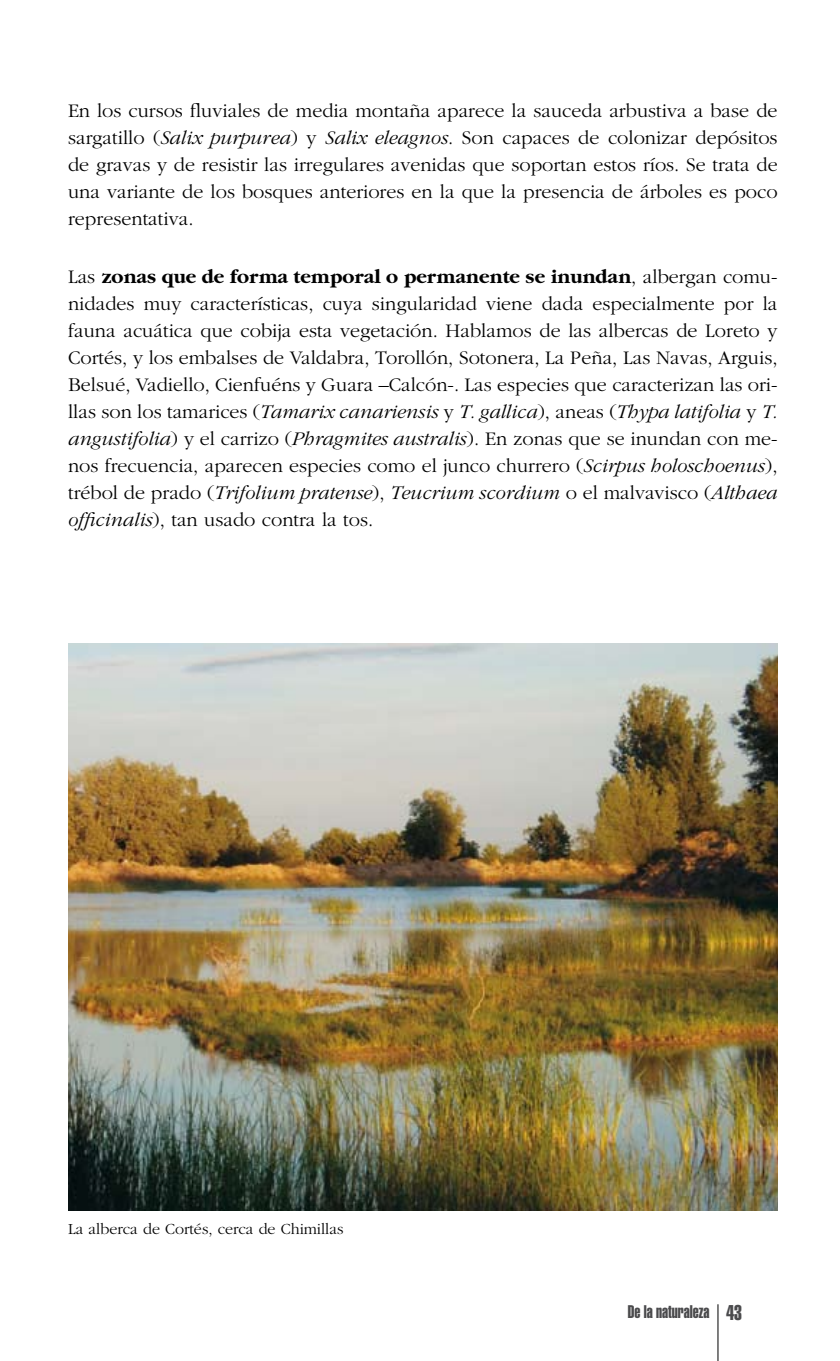
<style>
.page{position:relative;width:840px;height:1361px;background:#fff}
.page>*{position:absolute;margin:0;border:0;box-sizing:border-box;transform-origin:0 0}
.t1{font:300 20px/27px "Garamond";color:#000;text-align:justify}
.t2{font:18px "Helvetica Extra Compressed";color:#4b4b4d}
.t3{font:300 16px "Garamond";color:#000}
.s1{font-style:italic}
.s2{font-weight:700}
.s3{font-size:21px}
</style>
<div class="page">
<hr style="left:717px;top:1304px;width:1px;height:57px;background:#000">
<img style="left:68px;top:643px;width:709px;height:567px">
<p class="t1" style="left:68px;top:98px;width:710px">En los cursos fluviales de media montaña aparece la sauceda arbustiva a base de sargatillo (<span class="s1">Salix purpurea</span>) y <span class="s1">Salix eleagnos</span>. Son capaces de colonizar depósitos de gravas y de resistir las irregulares avenidas que soportan estos ríos. Se trata de una variante de los bosques anteriores en la que la presencia de árboles es poco representativa.</p>
<p class="t1" style="left:68px;top:264px;width:710px">Las <span class="s2">zonas que de forma temporal o permanente se inundan</span>, albergan comu&shy;nidades muy características, cuya singularidad viene dada especialmente por la fauna acuática que cobija esta vegetación. Hablamos de las albercas de Loreto y Cortés, y los embalses de Valdabra, Torollón, Sotonera, La Peña, Las Navas, Arguis, Belsué, Vadiello, Cienfuéns y Guara –Calcón-. Las especies que caracterizan las ori&shy;llas son los tamarices (<span class="s1">Tamarix canariensis</span> y <span class="s1">T. gallica</span>), aneas (<span class="s1">Thypa latifolia</span> y <span class="s1">T. angustifolia</span>) y el carrizo (<span class="s1">Phragmites australis</span>). En zonas que se inundan con me&shy;nos frecuencia, aparecen especies como el junco churrero (<span class="s1">Scirpus holoschoenus</span>), trébol de prado (<span class="s1">Trifolium pratense</span>), <span class="s1">Teucrium scordium</span> o el malvavisco (<span class="s1">Althaea officinalis</span>), tan usado contra la tos.</p>
<p class="t3" style="left:68px;top:1220px;width:277px">La alberca de Cortés, cerca de Chimillas</p>
<p class="t2" style="left:627px;top:1300px;width:116px">De la naturaleza <span class="s3">43</span></p>
</div>
